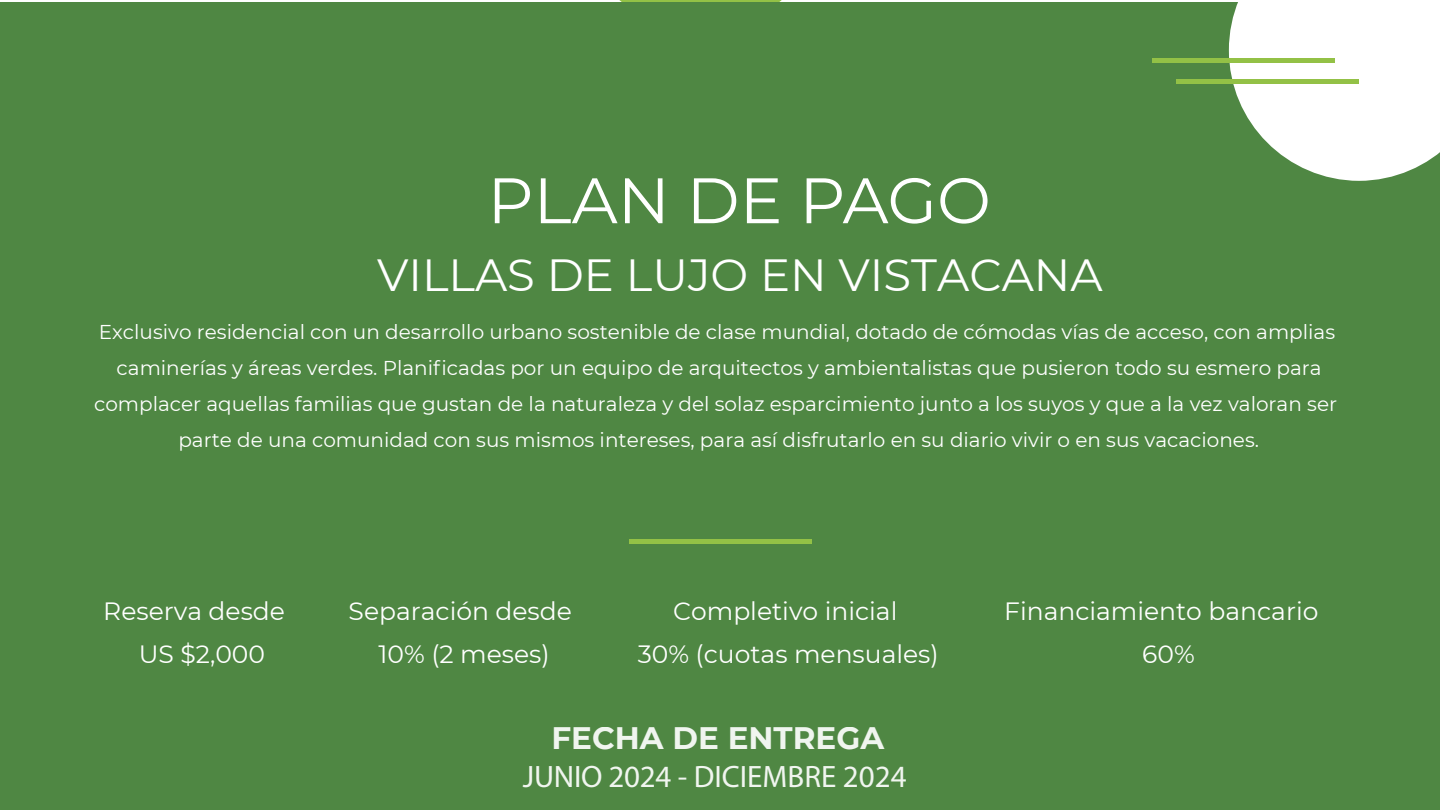
<style>
.page{position:relative;width:1440px;height:810px;background:#fff}
.page>*{position:absolute;margin:0;border:0;box-sizing:border-box;transform-origin:0 0}
.t1{font:64.1px "Montserrat";color:#fff}
.t2{font:45px "Montserrat";color:#fff}
.t3{font:31px "Myriad Pro";color:#fff}
.t4{font:700 31px "Montserrat";color:#fff}
.t5{font:25px/43.5px "Montserrat";color:#fff;text-align:center}
.t6{font:20px/36px "Montserrat";color:#fff;text-align:center}
</style>
<div class="page">
<div style="left:0;top:2px;width:1440px;height:808px;background:#4f8743"></div>
<hr style="left:629px;top:540px;width:182px;height:4px;background:#93c146">
<svg style="left:1229px;top:2px;width:211px;height:179px"></svg>
<hr style="left:1153px;top:59px;width:182px;height:4px;background:#93c146">
<hr style="left:1177px;top:79px;width:182px;height:4px;background:#93c146">
<div style="left:407px;top:0;width:626px;height:231px;background:#4f8743"></div>
<h1 class="t1" style="left:488px;top:156px;width:505px">PLAN DE PAGO</h1>
<h2 class="t2" style="left:377px;top:244px;width:727px">VILLAS DE LUJO EN VISTACANA</h2>
<p class="t6" style="left:94px;top:313px;width:1244px">Exclusivo residencial con un desarrollo urbano sostenible de clase mundial, dotado de cómodas vías de acceso, con amplias caminerías y áreas verdes. Planificadas por un equipo de arquitectos y ambientalistas que pusieron todo su esmero para complacer aquellas familias que gustan de la naturaleza y del solaz esparcimiento junto a los suyos y que a la vez valoran ser parte de una comunidad con sus mismos intereses, para así disfrutarlo en su diario vivir o en sus vacaciones.</p>
<p class="t5" style="left:139px;top:588px;width:148px;text-align:left;text-indent:-35px">Reserva desde<br>US $2,000</p>
<p class="t5" style="left:349px;top:588px;width:225px">Separación desde<br>10% (2 meses)</p>
<p class="t5" style="left:638px;top:588px;width:303px">Completivo inicial<br>30% (cuotas mensuales)</p>
<p class="t5" style="left:1004px;top:588px;width:316px">Financiamiento bancario<br>60%</p>
<h3 class="t4" style="left:551px;top:716px;width:334px">FECHA DE ENTREGA</h3>
<h3 class="t3" style="left:523px;top:757px;width:385px">JUNIO 2024 - DICIEMBRE 2024</h3>
</div>
